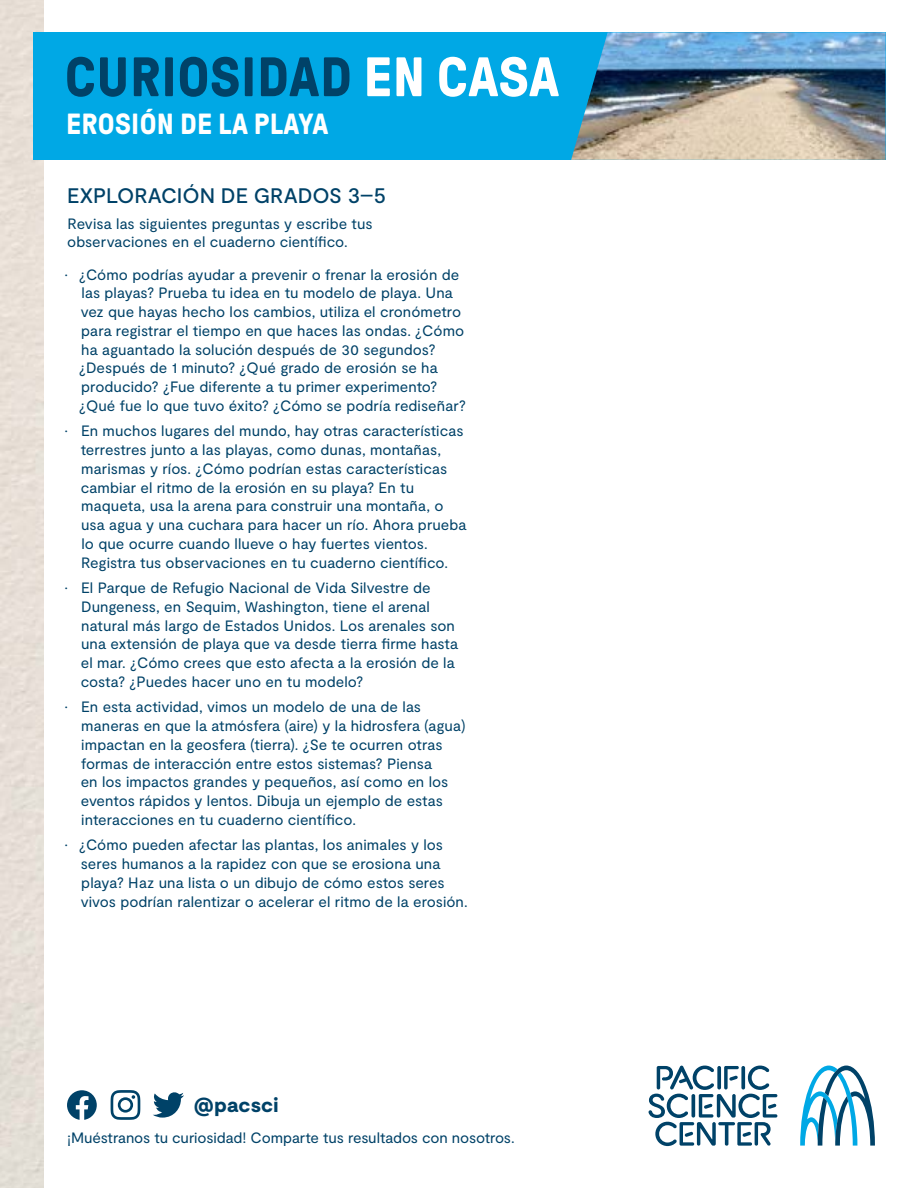
<style>
.page{position:relative;width:918px;height:1188px;background:#fff}
.page>*{position:absolute;margin:0;border:0;box-sizing:border-box;transform-origin:0 0}
.t1{font:700 55.5px "GT Pressura";letter-spacing:.01em;color:#004268}
.t2{font:700 29.1px "GT Pressura";letter-spacing:.01em;color:#fff}
.t3{font:500 21px "Moderat";letter-spacing:-.005em;color:#004268}
.t4{font:900 20.4px "Moderat";letter-spacing:.01em;color:#004268}
.t5{font:15px/18.8px "Moderat";letter-spacing:.005em;color:#004268}
.s1{color:#fff}
</style>
<div class="page">
<div style="left:33px;top:32px;width:853px;height:128px;background:#00a8e5"></div>
<img style="left:571px;top:32px;width:315px;height:128px">
<svg style="left:800px;top:1066px;width:75px;height:80px"></svg>
<svg style="left:648px;top:1065px;width:129px;height:81px"></svg>
<svg style="left:153px;top:1092px;width:31px;height:26px"></svg>
<svg style="left:111px;top:1090px;width:29px;height:30px"></svg>
<svg style="left:67px;top:1090px;width:30px;height:30px"></svg>
<h1 class="t1" style="left:65px;top:47px;width:496px">CURIOSIDAD <span class="s1">EN CASA</span></h1>
<h2 class="t2" style="left:66px;top:108px;width:264px">EROSIÓN DE LA PLAYA</h2>
<h3 class="t3" style="left:67px;top:184px;width:320px">EXPLORACIÓN DE GRADOS 3–5</h3>
<p class="t5" style="left:67px;top:214px;width:307px">Revisa las siguientes preguntas y escribe tus observaciones en el cuaderno científico.</p>
<p class="t5" style="left:79px;top:265px;width:388px;text-indent:-14px">• ¿Cómo podrías ayudar a prevenir o frenar la erosión de las playas? Prueba tu idea en tu modelo de playa. Una vez que hayas hecho los cambios, utiliza el cronómetro para registrar el tiempo en que haces las ondas. ¿Cómo ha aguantado la solución después de 30 segundos? ¿Después de 1 minuto? ¿Qué grado de erosión se ha producido? ¿Fue diferente a tu primer experimento? ¿Qué fue lo que tuvo éxito? ¿Cómo se podría rediseñar?</p>
<p class="t5" style="left:81px;top:422px;width:387px;text-indent:-16px">• En muchos lugares del mundo, hay otras características terrestres junto a las playas, como dunas, montañas, marismas y ríos. ¿Cómo podrían estas características cambiar el ritmo de la erosión en su playa? En tu maqueta, usa la arena para construir una montaña, o usa agua y una cuchara para hacer un río. Ahora prueba lo que ocurre cuando llueve o hay fuertes vientos.<br>Registra tus observaciones en tu cuaderno científico.</p>
<p class="t5" style="left:81px;top:579px;width:379px;text-indent:-16px">• El Parque de Refugio Nacional de Vida Silvestre de Dungeness, en Sequim, Washington, tiene el arenal natural más largo de Estados Unidos. Los arenales son una extensión de playa que va desde tierra firme hasta el mar. ¿Cómo crees que esto afecta a la erosión de la costa? ¿Puedes hacer uno en tu modelo?</p>
<p class="t5" style="left:81px;top:698px;width:387px;text-indent:-16px">• En esta actividad, vimos un modelo de una de las maneras en que la atmósfera (aire) y la hidrosfera (agua) impactan en la geosfera (tierra). ¿Se te ocurren otras formas de interacción entre estos sistemas? Piensa<br>en los impactos grandes y pequeños, así como en los eventos rápidos y lentos. Dibuja un ejemplo de estas interacciones en tu cuaderno científico.</p>
<p class="t5" style="left:81px;top:836px;width:389px;text-indent:-16px">• ¿Cómo pueden afectar las plantas, los animales y los seres humanos a la rapidez con que se erosiona una playa? Haz una lista o un dibujo de cómo estos seres vivos podrían ralentizar o acelerar el ritmo de la erosión.</p>
<h3 class="t4" style="left:194px;top:1093px;width:86px">@pacsci</h3>
<p class="t5" style="left:67px;top:1129px;width:449px">¡Muéstranos tu curiosidad! Comparte tus resultados con nosotros.</p>
</div>
